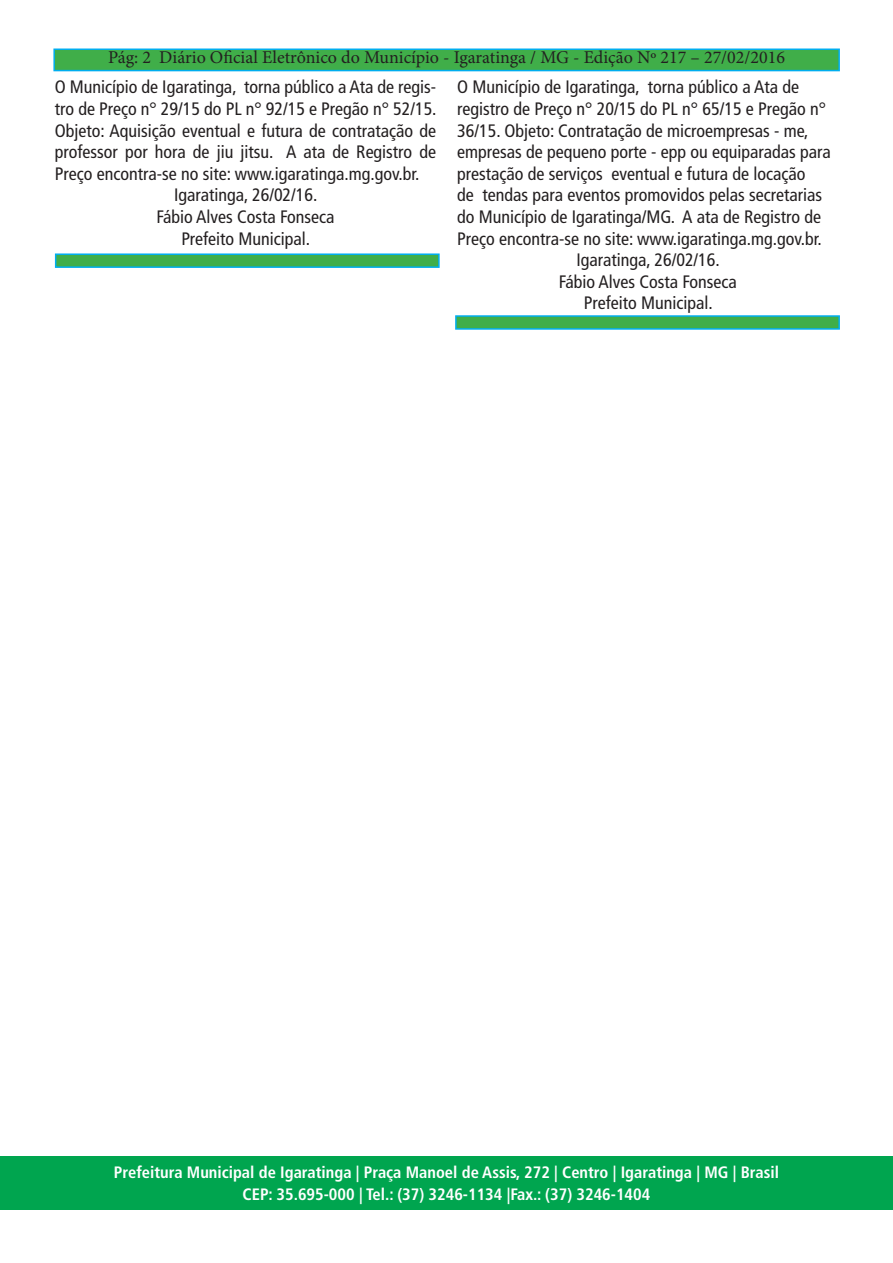
<style>
.page{position:relative;width:893px;height:1263px;background:#fff}
.page>*{position:absolute;margin:0;border:0;box-sizing:border-box;transform-origin:0 0}
.t1{font:condensed 18px/21.6px "Frutiger LT Std";color:#231f20;text-align:justify}
.t2{font:18px "Minion Pro";color:#231f20}
.t3{font:700 condensed 16.5px "Frutiger LT Std";color:#fff}
</style>
<div class="page">
<div style="left:0;top:1156px;width:893px;height:53px;background:#00a54f"></div>
<div style="left:54px;top:49px;width:785px;height:22px;background:#40ae49"></div>
<div style="left:53px;top:49px;width:787px;height:22px;border:2px solid #00aeef"></div>
<div style="left:55px;top:253px;width:385px;height:15px;background:#40ae49;border:2px solid #00aeef"></div>
<div style="left:455px;top:315px;width:385px;height:15px;background:#40ae49;border:2px solid #00aeef"></div>
<p class="t2" style="left:108px;top:45px;width:678px">Pág: 2 Diário Oficial Eletrônico do Município - Igaratinga / MG - Edição Nº 217 – 27/02/2016</p>
<p class="t1" style="left:55px;top:76px;width:383px">O Município de Igaratinga, torna público a Ata de regis&shy;tro de Preço n° 29/15 do PL n° 92/15 e Pregão n° 52/15.<br>Objeto: Aquisição eventual e futura de contratação de professor por hora de jiu jitsu. A ata de Registro de Preço encontra-se no site: www.igaratinga.mg.gov.br.</p>
<p class="t1" style="left:174px;top:184px;width:145px">Igaratinga, 26/02/16.</p>
<p class="t1" style="left:156px;top:206px;width:180px">Fábio Alves Costa Fonseca</p>
<p class="t1" style="left:181px;top:228px;width:130px">Prefeito Municipal.</p>
<p class="t1" style="left:457px;top:76px;width:375px;text-align:left">O Município de Igaratinga, torna público a Ata de registro de Preço n° 20/15 do PL n° 65/15 e Pregão n° 36/15. Objeto: Contratação de microempresas - me, empresas de pequeno porte - epp ou equiparadas para prestação de serviços eventual e futura de locação<br>de tendas para eventos promovidos pelas secretarias do Município de Igaratinga/MG. A ata de Registro de Preço encontra-se no site: www.igaratinga.mg.gov.br.</p>
<p class="t1" style="left:576px;top:249px;width:145px">Igaratinga, 26/02/16.</p>
<p class="t1" style="left:559px;top:271px;width:180px">Fábio Alves Costa Fonseca</p>
<p class="t1" style="left:584px;top:292px;width:130px">Prefeito Municipal.</p>
<p class="t3" style="left:114px;top:1162px;width:667px">Prefeitura Municipal de Igaratinga | Praça Manoel de Assis, 272 | Centro | Igaratinga | MG | Brasil</p>
<p class="t3" style="left:243px;top:1184px;width:409px">CEP: 35.695-000 | Tel.: (37) 3246-1134 |Fax.: (37) 3246-1404</p>
</div>
